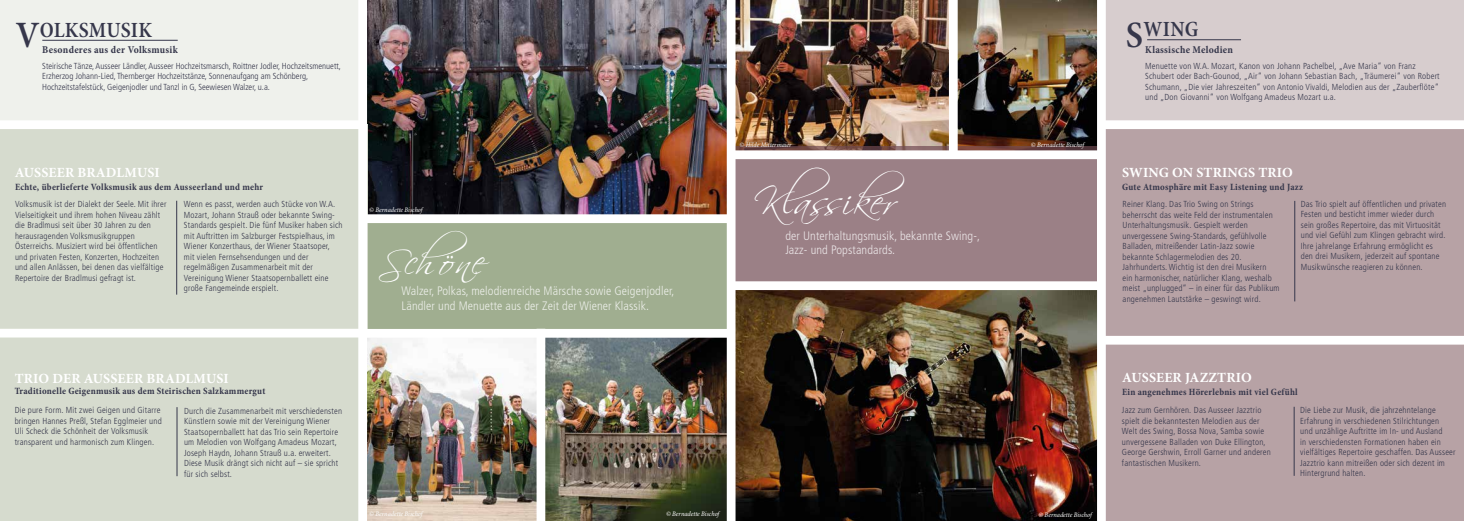
<style>
.page{position:relative;width:1464px;height:521px;background:#fff}
.page>*{position:absolute;margin:0;border:0;box-sizing:border-box;transform-origin:0 0}
.t1{font:38.5px "Scriptina";letter-spacing:.015em;color:#fff}
.t2{font:600 condensed 21.88px "Minion Pro";letter-spacing:.01em;color:#36374b}
.t3{font:700 14px "Minion Pro";letter-spacing:.01em;color:#fff}
.t4{font:300 condensed 12.25px/14.7px "Frutiger";letter-spacing:.01em;color:#fff}
.t5{font:700 condensed 10.5px "Minion Pro";letter-spacing:.025em;color:#36374b}
.t6{font:700 condensed 9.62px "Minion Pro";letter-spacing:.025em;color:#36374b}
.t7{font:300 condensed 8.75px/10.5px "Frutiger";letter-spacing:.02em;color:#36374b}
.t8{font:300 condensed 8.75px/10.5px "Frutiger";color:#36374b}
.t9{font:italic condensed 7px "Minion Pro";letter-spacing:-.005em;color:#fff}
.s1{font-size:37.62px}
</style>
<div class="page">
<div style="left:0;top:0;width:358px;height:129px;background:#eff1ec"></div>
<img style="left:735px;top:0;width:214px;height:146px">
<div style="left:1101px;top:125px;width:362px;height:396px;background:#b7a2a5"></div>
<div style="left:363px;top:200px;width:368px;height:145px;background:#a0ae90"></div>
<img style="left:367px;top:0;width:359px;height:214px">
<div style="left:0;top:125px;width:367px;height:396px;background:#d6dbce"></div>
<img style="left:957px;top:0;width:140px;height:150px">
<img style="left:367px;top:338px;width:359px;height:183px">
<div style="left:1101px;top:0;width:362px;height:125px;background:#d7cdce"></div>
<div style="left:732px;top:146px;width:364px;height:149px;background:#9b8086"></div>
<img style="left:735px;top:290px;width:362px;height:231px">
<hr style="left:42px;top:40px;width:136px;height:1px;background:#36374b">
<div style="left:362px;top:214px;width:369px;height:9px;background:#fff"></div>
<div style="left:0;top:120px;width:363px;height:9px;background:#fff"></div>
<div style="left:0;top:329px;width:364px;height:8px;background:#fff"></div>
<div style="left:1101px;top:336px;width:362px;height:9px;background:#fff"></div>
<div style="left:731px;top:281px;width:369px;height:9px;background:#fff"></div>
<div style="left:730px;top:150px;width:369px;height:9px;background:#fff"></div>
<div style="left:363px;top:329px;width:369px;height:9px;background:#fff"></div>
<div style="left:1101px;top:120px;width:362px;height:9px;background:#fff"></div>
<div style="left:536px;top:329px;width:9px;height:192px;background:#fff"></div>
<div style="left:358px;top:0;width:9px;height:521px;background:#fff"></div>
<div style="left:726px;top:0;width:9px;height:521px;background:#fff"></div>
<div style="left:1097px;top:0;width:8px;height:521px;background:#fff"></div>
<div style="left:949px;top:0;width:8px;height:153px;background:#fff"></div>
<hr style="left:1147px;top:40px;width:94px;height:1px;background:#36374b">
<hr style="left:176px;top:201px;width:1px;height:94px;background:#36374b">
<hr style="left:177px;top:407px;width:1px;height:69px;background:#36374b">
<hr style="left:1294px;top:201px;width:1px;height:100px;background:#36374b">
<hr style="left:1293px;top:407px;width:1px;height:69px;background:#36374b">
<h2 class="t2" style="left:16px;top:17px;width:138px"><span class="s1">V</span>OLKSMUSIK</h2>
<p class="t5" style="left:42px;top:43px;width:137px">Besonderes aus der Volksmusik</p>
<p class="t8" style="left:42px;top:61px;width:300px">Steirische Tänze, Ausseer Ländler, Ausseer Hochzeitsmarsch, Roittner Jodler, Hochzeitsmenuett,<br>Erzherzog Johann-Lied, Thernberger Hochzeitstänze, Sonnenaufgang am Schönberg,<br>Hochzeitstafelstück, Geigenjodler und Tanzl in G, Seewiesen Walzer, u.a.</p>
<p class="t9" style="left:739px;top:140px;width:54px">© Hilde Mittermaier</p>
<p class="t9" style="left:1031px;top:140px;width:55px">© Bernadette Bischof</p>
<h2 class="t2" style="left:1126px;top:16px;width:74px"><span class="s1">S</span>WING</h2>
<p class="t5" style="left:1145px;top:42px;width:89px">Klassische Melodien</p>
<p class="t7" style="left:1145px;top:60px;width:296px">Menuette von W.A. Mozart, Kanon von Johann Pachelbel, „Ave Maria“ von Franz Schubert oder Bach-Gounod, „Air“ von Johann Sebastian Bach, „Träumerei“ von Robert Schumann, „Die vier Jahreszeiten“ von Antonio Vivaldi, Melodien aus der „Zauberflöte“ und „Don Giovanni“ von Wolfgang Amadeus Mozart u.a.</p>
<h1 class="t1" style="left:753px;top:178px;width:152px">Klassiker</h1>
<h3 class="t3" style="left:15px;top:163px;width:146px">AUSSEER BRADLMUSI</h3>
<h3 class="t3" style="left:1122px;top:163px;width:172px">SWING ON STRINGS TRIO</h3>
<p class="t7" style="left:184px;top:199px;width:160px">Wenn es passt, werden auch Stücke von W.A.<br>Mozart, Johann Strauß oder bekannte Swing-Standards gespielt. Die fünf Musiker haben sich mit Auftritten im Salzburger Festspielhaus, im Wiener Konzerthaus, der Wiener Staatsoper, mit vielen Fernsehsendungen und der regelmäßigen Zusammenarbeit mit der Vereinigung Wiener Staatsopernballett eine große Fangemeinde erspielt.</p>
<p class="t6" style="left:1122px;top:180px;width:182px">Gute Atmosphäre mit Easy Listening und Jazz</p>
<p class="t7" style="left:1122px;top:199px;width:158px">Reiner Klang. Das Trio Swing on Strings beherrscht das weite Feld der instrumentalen Unterhaltungsmusik. Gespielt werden unvergessene Swing-Standards, gefühlvolle Balladen, mitreißender Latin-Jazz sowie bekannte Schlagermelodien des 20.<br>Jahrhunderts. Wichtig ist den drei Musikern<br>ein harmonischer, natürlicher Klang, weshalb meist „unplugged“ – in einer für das Publikum angenehmen Lautstärke – geswingt wird.</p>
<p class="t6" style="left:15px;top:180px;width:250px">Echte, überlieferte Volksmusik aus dem Ausseerland und mehr</p>
<p class="t7" style="left:15px;top:199px;width:153px">Volksmusik ist der Dialekt der Seele. Mit ihrer Vielseitigkeit und ihrem hohen Niveau zählt die Bradlmusi seit über 30 Jahren zu den herausragenden Volksmusikgruppen Österreichs. Musiziert wird bei öffentlichen und privaten Festen, Konzerten, Hochzeiten und allen Anlässen, bei denen das vielfältige Repertoire der Bradlmusi gefragt ist.</p>
<p class="t7" style="left:1300px;top:198px;width:147px">Das Trio spielt auf öffentlichen und privaten Festen und besticht immer wieder durch sein großes Repertoire, das mit Virtuosität und viel Gefühl zum Klingen gebracht wird.<br>Ihre jahrelange Erfahrung ermöglicht es den drei Musikern, jederzeit auf spontane Musikwünsche reagieren zu können.</p>
<p class="t9" style="left:369px;top:205px;width:55px">© Bernadette Bischof</p>
<h3 class="t4" style="left:785px;top:228px;width:196px">der Unterhaltungsmusik, bekannte Swing-,<br>Jazz- und Popstandards.</h3>
<h1 class="t1" style="left:377px;top:238px;width:109px">Schöne</h1>
<h3 class="t4" style="left:401px;top:283px;width:274px">Walzer, Polkas, melodienreiche Märsche sowie Geigenjodler,<br>Ländler und Menuette aus der Zeit der Wiener Klassik.</h3>
<h3 class="t3" style="left:15px;top:368px;width:215px">TRIO DER AUSSEER BRADLMUSI</h3>
<h3 class="t3" style="left:1122px;top:368px;width:131px">AUSSEER JAZZTRIO</h3>
<p class="t6" style="left:15px;top:385px;width:252px">Traditionelle Geigenmusik aus dem Steirischen Salzkammergut</p>
<p class="t7" style="left:15px;top:405px;width:149px">Die pure Form. Mit zwei Geigen und Gitarre bringen Hannes Preßl, Stefan Egglmeier und Uli Scheck die Schönheit der Volksmusik transparent und harmonisch zum Klingen.</p>
<p class="t7" style="left:184px;top:405px;width:159px">Durch die Zusammenarbeit mit verschiedensten Künstlern sowie mit der Vereinigung Wiener Staatsopernballett hat das Trio sein Repertoire um Melodien von Wolfgang Amadeus Mozart, Joseph Haydn, Johann Strauß u.a. erweitert.<br>Diese Musik drängt sich nicht auf – sie spricht für sich selbst.</p>
<p class="t9" style="left:369px;top:510px;width:55px">© Bernadette Bischof</p>
<p class="t9" style="left:666px;top:510px;width:55px">© Bernadette Bischof</p>
<p class="t9" style="left:1038px;top:511px;width:55px">© Bernadette Bischof</p>
<p class="t6" style="left:1122px;top:385px;width:177px">Ein angenehmes Hörerlebnis mit viel Gefühl</p>
<p class="t7" style="left:1122px;top:405px;width:150px">Jazz zum Gernhören. Das Ausseer Jazztrio spielt die bekanntesten Melodien aus der Welt des Swing, Bossa Nova, Samba sowie unvergessene Balladen von Duke Ellington, George Gershwin, Erroll Garner und anderen fantastischen Musikern.</p>
<p class="t7" style="left:1300px;top:405px;width:157px">Die Liebe zur Musik, die jahrzehntelange Erfahrung in verschiedenen Stilrichtungen<br>und unzählige Auftritte im In- und Ausland<br>in verschiedensten Formationen haben ein vielfältiges Repertoire geschaffen. Das Ausseer Jazztrio kann mitreißen oder sich dezent im Hintergrund halten.</p>
</div>
